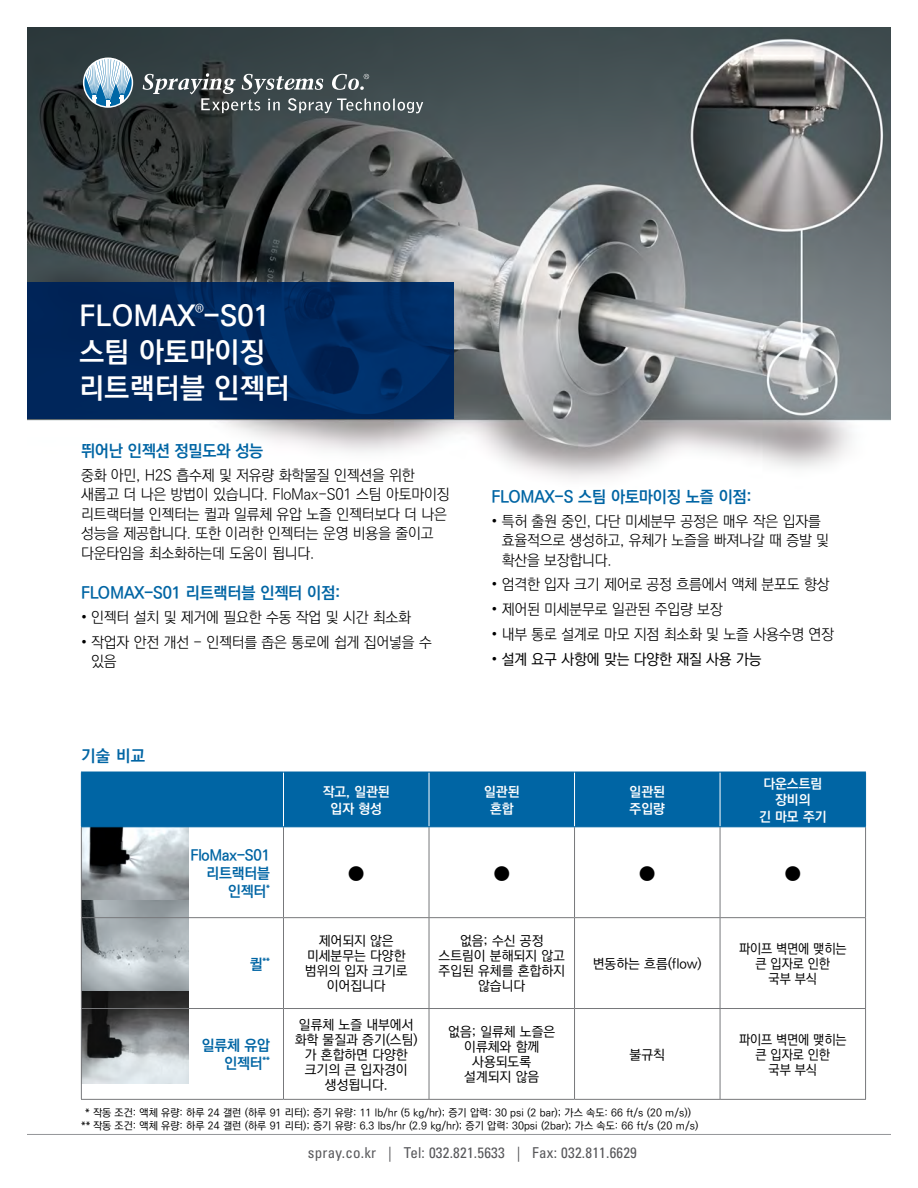
<style>
.page{position:relative;width:918px;height:1188px;background:#fff}
.page>*{position:absolute;margin:0;border:0;box-sizing:border-box;transform-origin:0 0}
.t1{font:700 28.5px/36px "Ko Pub World Dotum";letter-spacing:.01em;color:#fff}
.t2{font:300 18px "Ko Pub World Dotum";color:#000}
.t3{font:700 16.5px "Ko Pub World Dotum";letter-spacing:-.01em;color:#0065a4}
.t4{font:300 15px/19.5px "Ko Pub World Dotum";letter-spacing:-.01em;color:#000}
.t5{font:condensed 15px "Univers LT Std";letter-spacing:.015em;color:#58585b}
.t6{font:700 15px/18px "Ko Pub World Dotum";letter-spacing:-.01em;color:#0065a4;text-align:right}
.t7{font:500 15px "Ko Pub World Dotum";letter-spacing:-.01em;color:#000}
.t8{font:500 13.5px/15px "Ko Pub World Dotum";color:#000;text-align:center}
.t9{font:500 13.5px/15px "Ko Pub World Dotum";color:#000;text-align:center;scale:.95 1}
.t10{font:700 13.5px/16.5px "Ko Pub World Dotum";color:#fff;text-align:center}
.t11{font:700 11.4px "Ko Pub World Dotum";color:#fff}
.t12{font:500 10.5px/13.5px "Ko Pub World Dotum";color:#000;text-align:center}
.t13{font:700 8.7px "Ko Pub World Dotum";color:#0065a4}
.s1{font-weight:300}
.s2{font-size:15px}
</style>
<div class="page">
<hr style="left:27px;top:1134px;width:864px;height:1px;background:#939598">
<img style="left:82px;top:827px;width:107px;height:256px">
<img style="left:27px;top:27px;width:864px;height:452px">
<svg style="left:27px;top:283px;width:427px;height:136px;background:#00275d"></svg>
<svg style="left:83px;top:58px;width:50px;height:50px"></svg>
<svg style="left:143px;top:73px;width:280px;height:40px;background:#5a6365"></svg>
<div style="left:82px;top:773px;width:783px;height:53px;background:#0065a4"></div>
<hr style="left:81px;top:827px;width:1px;height:90px;background:#77787b">
<hr style="left:283px;top:827px;width:1px;height:90px;background:#77787b">
<hr style="left:429px;top:827px;width:1px;height:90px;background:#77787b">
<hr style="left:574px;top:827px;width:1px;height:90px;background:#77787b">
<hr style="left:720px;top:827px;width:1px;height:90px;background:#77787b">
<hr style="left:865px;top:827px;width:1px;height:90px;background:#77787b">
<hr style="left:81px;top:917px;width:203px;height:1px;background:#77787b">
<hr style="left:81px;top:918px;width:1px;height:90px;background:#77787b">
<hr style="left:284px;top:917px;width:145px;height:1px;background:#77787b">
<hr style="left:283px;top:918px;width:1px;height:90px;background:#77787b">
<hr style="left:429px;top:917px;width:146px;height:1px;background:#77787b">
<hr style="left:429px;top:918px;width:1px;height:90px;background:#77787b">
<hr style="left:575px;top:917px;width:145px;height:1px;background:#77787b">
<hr style="left:574px;top:918px;width:1px;height:90px;background:#77787b">
<hr style="left:720px;top:917px;width:146px;height:1px;background:#77787b">
<hr style="left:720px;top:918px;width:1px;height:90px;background:#77787b">
<hr style="left:865px;top:918px;width:1px;height:90px;background:#77787b">
<hr style="left:81px;top:1008px;width:203px;height:1px;background:#77787b">
<hr style="left:81px;top:1009px;width:1px;height:90px;background:#77787b">
<hr style="left:284px;top:1008px;width:145px;height:1px;background:#77787b">
<hr style="left:283px;top:1009px;width:1px;height:90px;background:#77787b">
<hr style="left:429px;top:1008px;width:146px;height:1px;background:#77787b">
<hr style="left:429px;top:1009px;width:1px;height:90px;background:#77787b">
<hr style="left:575px;top:1008px;width:145px;height:1px;background:#77787b">
<hr style="left:574px;top:1009px;width:1px;height:90px;background:#77787b">
<hr style="left:720px;top:1008px;width:146px;height:1px;background:#77787b">
<hr style="left:720px;top:1009px;width:1px;height:90px;background:#77787b">
<hr style="left:865px;top:1009px;width:1px;height:90px;background:#77787b">
<hr style="left:81px;top:1099px;width:203px;height:1px;background:#77787b">
<hr style="left:284px;top:1099px;width:145px;height:1px;background:#77787b">
<hr style="left:429px;top:1099px;width:146px;height:1px;background:#77787b">
<hr style="left:575px;top:1099px;width:145px;height:1px;background:#77787b">
<hr style="left:720px;top:1099px;width:146px;height:1px;background:#77787b">
<hr style="left:283px;top:772px;width:1px;height:54px;background:#fff">
<hr style="left:429px;top:772px;width:1px;height:54px;background:#fff">
<hr style="left:574px;top:772px;width:1px;height:54px;background:#fff">
<hr style="left:720px;top:772px;width:1px;height:54px;background:#fff">
<hr style="left:81px;top:772px;width:203px;height:1px;background:#0065a4">
<hr style="left:81px;top:772px;width:1px;height:54px;background:#0065a4">
<hr style="left:284px;top:772px;width:145px;height:1px;background:#0065a4">
<hr style="left:429px;top:772px;width:146px;height:1px;background:#0065a4">
<hr style="left:575px;top:772px;width:145px;height:1px;background:#0065a4">
<hr style="left:720px;top:772px;width:146px;height:1px;background:#0065a4">
<hr style="left:865px;top:772px;width:1px;height:54px;background:#0065a4">
<hr style="left:81px;top:826px;width:203px;height:1px;background:#0065a4">
<hr style="left:284px;top:826px;width:145px;height:1px;background:#0065a4">
<hr style="left:429px;top:826px;width:146px;height:1px;background:#0065a4">
<hr style="left:575px;top:826px;width:145px;height:1px;background:#0065a4">
<hr style="left:720px;top:826px;width:146px;height:1px;background:#0065a4">
<h1 class="t1" style="left:80px;top:299px;width:192px">FLOMAX -S01</h1>
<p class="t11" style="left:196px;top:301px;width:10px">®</p>
<h1 class="t1" style="left:79px;top:335px;width:212px">스팀 아토마이징 리트랙터블 인젝터</h1>
<p class="t3" style="left:81px;top:439px;width:184px">뛰어난 인젝션 정밀도와 성능</p>
<p class="t4" style="left:81px;top:466px;width:370px">중화 아민, H2S 흡수제 및 저유량 화학물질 인젝션을 위한 새롭고 더 나은 방법이 있습니다. FloMax-S01 스팀 아토마이징 리트랙터블 인젝터는 퀼과 일류체 유압 노즐 인젝터보다 더 나은 성능을 제공합니다. 또한 이러한 인젝터는 운영 비용을 줄이고 다운타임을 최소화하는데 도움이 됩니다.</p>
<p class="t3" style="left:81px;top:581px;width:261px">FLOMAX-S01 리트랙터블 인젝터 이점:</p>
<p class="t4" style="left:81px;top:608px;width:332px">• 인젝터 설치 및 제거에 필요한 수동 작업 및 시간 최소화</p>
<p class="t4" style="left:91px;top:633px;width:342px;text-indent:-10px">• 작업자 안전 개선 - 인젝터를 좁은 통로에 쉽게 집어넣을 수 있음</p>
<p class="t3" style="left:81px;top:744px;width:66px">기술 비교</p>
<p class="t3" style="left:491px;top:485px;width:262px">FLOMAX-S 스팀 아토마이징 노즐 이점:</p>
<p class="t4" style="left:502px;top:512px;width:329px;text-indent:-10px">• 특허 출원 중인, 다단 미세분무 공정은 매우 작은 입자를 효율적으로 생성하고, 유체가 노즐을 빠져나갈 때 증발 및 확산을 보장합니다.</p>
<p class="t4" style="left:491px;top:575px;width:340px">• 엄격한 입자 크기 제어로 공정 흐름에서 액체 분포도 향상</p>
<p class="t4" style="left:491px;top:600px;width:233px">• 제어된 미세분무로 일관된 주입량 보장</p>
<p class="t4" style="left:491px;top:625px;width:344px">• 내부 통로 설계로 마모 지점 최소화 및 노즐 사용수명 연장</p>
<p class="t7" style="left:491px;top:649px;width:272px"><span class="s1">•</span> 설계 요구 사항에 맞는 다양한 재질 사용 가능</p>
<p class="t6" style="left:191px;top:847px;width:81px">FloMax-S01 리트랙터블 인젝터<sup>*</sup></p>
<p class="t13" style="left:250px;top:955px;width:22px"><span class="s2">퀼</span>**</p>
<p class="t6" style="left:202px;top:1037px;width:70px">일류체 유압 인젝터<sup>**</sup></p>
<p class="t10" style="left:323px;top:784px;width:68px">작고, 일관된 입자 형성</p>
<p class="t10" style="left:484px;top:784px;width:37px">일관된 혼합</p>
<p class="t10" style="left:630px;top:784px;width:37px;text-align:left">일관된 주입량</p>
<p class="t10" style="left:759px;top:776px;width:69px">다운스트림 장비의<br>긴 마모 주기</p>
<p class="t2" style="left:348px;top:861px;width:18px">●</p>
<p class="t2" style="left:494px;top:861px;width:18px">●</p>
<p class="t2" style="left:639px;top:861px;width:18px">●</p>
<p class="t2" style="left:785px;top:861px;width:18px">●</p>
<p class="t8" style="left:305px;top:934px;width:104px">제어되지 않은 미세분무는 다양한 범위의 입자 크기로 이어집니다</p>
<p class="t8" style="left:439px;top:934px;width:128px">없음; 수신 공정 스트림이 분해되지 않고 주입된 유체를 혼합하지 않습니다</p>
<p class="t8" style="left:295px;top:1018px;width:124px">일류체 노즐 내부에서 화학 물질과 증기(스팀) 가 혼합하면 다양한 크기의 큰 입자경이 생성됩니다.</p>
<p class="t8" style="left:448px;top:1025px;width:109px">없음; 일류체 노즐은 이류체와 함께 사용되도록 설계되지 않음</p>
<p class="t8" style="left:593px;top:957px;width:110px">변동하는 흐름(flow)</p>
<p class="t8" style="left:630px;top:1048px;width:37px">불규칙</p>
<p class="t9" style="left:739px;top:942px;width:115px">파이프 벽면에 맺히는 큰 입자로 인한<br>국부 부식</p>
<p class="t9" style="left:739px;top:1033px;width:115px">파이프 벽면에 맺히는 큰 입자로 인한<br>국부 부식</p>
<p class="t12" style="left:81px;top:1106px;width:619px">* 작동 조건: 액체 유량: 하루 24 갤런 (하루 91 리터); 증기 유량: 11 lb/hr (5 kg/hr); 증기 압력: 30 psi (2 bar); 가스 속도: 66 ft/s (20 m/s)) ** 작동 조건: 액체 유량: 하루 24 갤런 (하루 91 리터); 증기 유량: 6.3 lbs/hr (2.9 kg/hr); 증기 압력: 30psi (2bar); 가스 속도: 66 ft/s (20 m/s)</p>
<p class="t5" style="left:308px;top:1143px;width:330px">spray.co.kr | Tel: 032.821.5633 | Fax: 032.811.6629</p>
</div>
